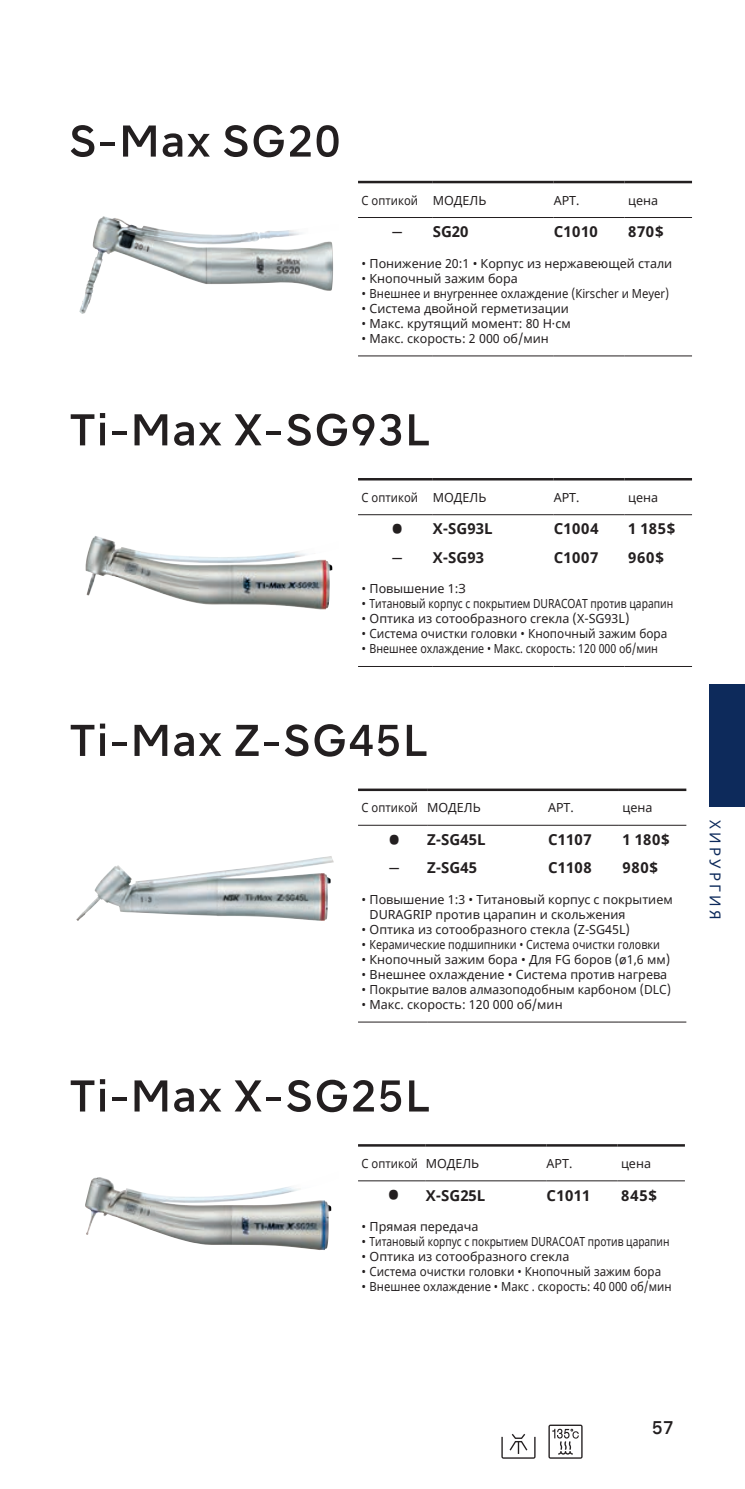
<style>
.page{position:relative;width:745px;height:1489px;background:#fff}
.page>*{position:absolute;margin:0;border:0;box-sizing:border-box;transform-origin:0 0}
.t1{font:500 17.5px "NSKTSRE";color:#231f20}
.t2{font:700 15px "Noto Sans";letter-spacing:.015em;color:#231f20}
.t3{font:15px "Noto Sans";letter-spacing:.215em;color:#0d2a5b}
.t4{font:12.5px/15px "Noto Sans";color:#231f20}
.t5{font:12.5px "Noto Sans";color:#231f20;scale:.9 1}
.s1{font-weight:400}
.s2{font-weight:400;font-size:39.75px}
</style>
<div class="page">
<div style="left:709px;top:684px;width:35px;height:122px;background:#0d2a5b"></div>
<hr style="left:358px;top:181px;width:74px;height:2px;background:#231f20">
<hr style="left:432px;top:181px;width:121px;height:2px;background:#231f20">
<hr style="left:553px;top:181px;width:71px;height:2px;background:#231f20">
<hr style="left:624px;top:181px;width:67px;height:2px;background:#231f20">
<hr style="left:358px;top:217px;width:74px;height:1px;background:#231f20">
<hr style="left:432px;top:217px;width:121px;height:1px;background:#231f20">
<hr style="left:553px;top:217px;width:71px;height:1px;background:#231f20">
<hr style="left:624px;top:217px;width:67px;height:1px;background:#231f20">
<hr style="left:358px;top:355px;width:74px;height:1px;background:#231f20">
<hr style="left:432px;top:355px;width:121px;height:1px;background:#231f20">
<hr style="left:553px;top:355px;width:71px;height:1px;background:#231f20">
<hr style="left:624px;top:355px;width:67px;height:1px;background:#231f20">
<img style="left:79px;top:217px;width:254px;height:97px">
<hr style="left:358px;top:1144px;width:67px;height:2px;background:#231f20">
<hr style="left:425px;top:1144px;width:121px;height:2px;background:#231f20">
<hr style="left:546px;top:1144px;width:71px;height:2px;background:#231f20">
<hr style="left:617px;top:1144px;width:67px;height:2px;background:#231f20">
<hr style="left:358px;top:1180px;width:67px;height:1px;background:#231f20">
<hr style="left:425px;top:1180px;width:121px;height:1px;background:#231f20">
<hr style="left:546px;top:1180px;width:71px;height:1px;background:#231f20">
<hr style="left:617px;top:1180px;width:67px;height:1px;background:#231f20">
<img style="left:85px;top:1177px;width:243px;height:73px">
<svg style="left:71px;top:1080px;width:23px;height:31px"></svg>
<svg style="left:100px;top:1079px;width:5px;height:5px"></svg>
<div style="left:100px;top:1088px;width:5px;height:23px;background:#231f20"></div>
<hr style="left:112px;top:1097px;width:14px;height:4px;background:#231f20">
<svg style="left:134px;top:1080px;width:33px;height:31px"></svg>
<svg style="left:174px;top:1088px;width:47px;height:23px"></svg>
<svg style="left:234px;top:1080px;width:27px;height:31px"></svg>
<hr style="left:267px;top:1097px;width:14px;height:4px;background:#231f20">
<svg style="left:287px;top:1080px;width:23px;height:31px"></svg>
<svg style="left:316px;top:1079px;width:31px;height:33px"></svg>
<svg style="left:353px;top:1080px;width:20px;height:31px"></svg>
<svg style="left:380px;top:1080px;width:21px;height:31px"></svg>
<svg style="left:409px;top:1080px;width:19px;height:31px"></svg>
<hr style="left:358px;top:788px;width:69px;height:3px;background:#231f20">
<hr style="left:427px;top:788px;width:120px;height:3px;background:#231f20">
<hr style="left:547px;top:788px;width:71px;height:3px;background:#231f20">
<hr style="left:618px;top:788px;width:68px;height:3px;background:#231f20">
<hr style="left:358px;top:824px;width:69px;height:1px;background:#231f20">
<hr style="left:427px;top:824px;width:120px;height:1px;background:#231f20">
<hr style="left:547px;top:824px;width:71px;height:1px;background:#231f20">
<hr style="left:618px;top:824px;width:68px;height:1px;background:#231f20">
<hr style="left:358px;top:1021px;width:69px;height:1px;background:#231f20">
<hr style="left:427px;top:1021px;width:120px;height:1px;background:#231f20">
<hr style="left:547px;top:1021px;width:71px;height:1px;background:#231f20">
<hr style="left:618px;top:1021px;width:68px;height:1px;background:#231f20">
<img style="left:76px;top:857px;width:253px;height:64px">
<svg style="left:71px;top:724px;width:23px;height:32px"></svg>
<svg style="left:100px;top:723px;width:5px;height:5px"></svg>
<div style="left:100px;top:733px;width:5px;height:23px;background:#231f20"></div>
<svg style="left:112px;top:742px;width:14px;height:3px"></svg>
<svg style="left:134px;top:724px;width:33px;height:32px"></svg>
<svg style="left:174px;top:732px;width:47px;height:24px"></svg>
<svg style="left:235px;top:724px;width:23px;height:32px"></svg>
<svg style="left:264px;top:742px;width:14px;height:3px"></svg>
<svg style="left:284px;top:724px;width:24px;height:32px"></svg>
<svg style="left:314px;top:724px;width:58px;height:32px"></svg>
<svg style="left:378px;top:724px;width:20px;height:32px"></svg>
<svg style="left:406px;top:724px;width:20px;height:32px"></svg>
<hr style="left:358px;top:478px;width:74px;height:2px;background:#231f20">
<hr style="left:432px;top:478px;width:121px;height:2px;background:#231f20">
<hr style="left:553px;top:478px;width:71px;height:2px;background:#231f20">
<hr style="left:624px;top:478px;width:67px;height:2px;background:#231f20">
<hr style="left:358px;top:514px;width:74px;height:1px;background:#231f20">
<hr style="left:432px;top:514px;width:121px;height:1px;background:#231f20">
<hr style="left:553px;top:514px;width:71px;height:1px;background:#231f20">
<hr style="left:624px;top:514px;width:67px;height:1px;background:#231f20">
<hr style="left:358px;top:666px;width:74px;height:1px;background:#231f20">
<hr style="left:432px;top:666px;width:121px;height:1px;background:#231f20">
<hr style="left:553px;top:666px;width:71px;height:1px;background:#231f20">
<hr style="left:624px;top:666px;width:67px;height:1px;background:#231f20">
<img style="left:85px;top:536px;width:247px;height:73px">
<svg style="left:71px;top:414px;width:23px;height:31px"></svg>
<svg style="left:100px;top:413px;width:5px;height:5px"></svg>
<div style="left:100px;top:422px;width:5px;height:23px;background:#231f20"></div>
<hr style="left:112px;top:431px;width:14px;height:4px;background:#231f20">
<svg style="left:134px;top:414px;width:33px;height:31px"></svg>
<svg style="left:174px;top:422px;width:47px;height:23px"></svg>
<svg style="left:234px;top:414px;width:27px;height:31px"></svg>
<hr style="left:267px;top:431px;width:14px;height:4px;background:#231f20">
<svg style="left:287px;top:414px;width:23px;height:32px"></svg>
<svg style="left:316px;top:413px;width:85px;height:33px"></svg>
<svg style="left:409px;top:414px;width:19px;height:31px"></svg>
<svg style="left:71px;top:125px;width:23px;height:32px"></svg>
<hr style="left:101px;top:142px;width:14px;height:4px;background:#231f20">
<svg style="left:123px;top:125px;width:33px;height:32px"></svg>
<svg style="left:162px;top:133px;width:48px;height:24px"></svg>
<svg style="left:224px;top:125px;width:23px;height:32px"></svg>
<svg style="left:253px;top:125px;width:30px;height:32px"></svg>
<svg style="left:290px;top:125px;width:20px;height:32px"></svg>
<svg style="left:316px;top:125px;width:22px;height:32px"></svg>
<svg style="left:501px;top:1434px;width:34px;height:24px"></svg>
<svg style="left:548px;top:1424px;width:34px;height:34px"></svg>
<p class="t5" style="left:361px;top:191px;width:140px">С оптикой МОДЕЛЬ</p>
<p class="t4" style="left:553px;top:193px;width:27px">АРТ.</p>
<p class="t4" style="left:627px;top:193px;width:31px">цена</p>
<p class="t2" style="left:390px;top:221px;width:79px"><span class="s1">-</span> SG20</p>
<p class="t2" style="left:553px;top:221px;width:46px">C1010</p>
<p class="t2" style="left:627px;top:221px;width:37px">870$</p>
<p class="t4" style="left:361px;top:256px;width:312px">• Понижение 20:1 • Корпус из нержавеющей стали</p>
<p class="t4" style="left:361px;top:271px;width:158px">• Кнопочный зажим бора</p>
<p class="t4" style="left:361px;top:286px;width:309px">• Внешнее и внуrреннее охлаждение (Кirscher и Meyer)</p>
<p class="t4" style="left:361px;top:301px;width:208px">• Система двойной герметизации</p>
<p class="t4" style="left:361px;top:316px;width:210px">• Макс. крутящий момент: 80 Н∙см</p>
<p class="t4" style="left:361px;top:331px;width:189px">• Макс. скорость: 2 000 об/мин</p>
<p class="t5" style="left:361px;top:489px;width:140px">С оптикой МОДЕЛЬ</p>
<p class="t4" style="left:553px;top:490px;width:27px">АРТ.</p>
<p class="t4" style="left:627px;top:490px;width:31px">цена</p>
<p class="t2" style="left:389px;top:518px;width:104px"><span class="s2">•</span> X-SG93L</p>
<p class="t2" style="left:553px;top:518px;width:47px">C1004</p>
<p class="t2" style="left:627px;top:518px;width:49px">1 185$</p>
<p class="t2" style="left:390px;top:546px;width:95px"><span class="s1">-</span> X-SG93</p>
<p class="t2" style="left:553px;top:546px;width:46px">C1007</p>
<p class="t2" style="left:627px;top:546px;width:37px">960$</p>
<p class="t4" style="left:361px;top:582px;width:106px">• Повышение 1:З</p>
<p class="t4" style="left:361px;top:597px;width:313px">• Титановый корпус с покрытием DURACOAT против царапин</p>
<p class="t4" style="left:361px;top:612px;width:269px">• Оптика из сотообразного сrекла (X-SG93L)</p>
<p class="t4" style="left:361px;top:627px;width:307px">• Система очистки головки • Кнопочный зажим бора</p>
<p class="t4" style="left:361px;top:642px;width:297px">• Внешнее охлаждение • Макс. скорость: 120 000 об/мин</p>
<p class="t5" style="left:361px;top:799px;width:134px">С оптикой МОДЕЛЬ</p>
<p class="t4" style="left:547px;top:800px;width:27px">АРТ.</p>
<p class="t4" style="left:622px;top:800px;width:31px">цена</p>
<p class="t2" style="left:386px;top:829px;width:100px"><span class="s2">•</span> Z-SG45L</p>
<p class="t2" style="left:547px;top:829px;width:45px">C1107</p>
<p class="t2" style="left:622px;top:829px;width:49px">1 180$</p>
<p class="t2" style="left:387px;top:857px;width:91px"><span class="s1">-</span> Z-SG45</p>
<p class="t2" style="left:547px;top:857px;width:45px">C1108</p>
<p class="t2" style="left:622px;top:857px;width:37px">980$</p>
<p class="t4" style="left:369px;top:892px;width:304px;text-indent:-8px">• Повышение 1:3 • Титановый корпус с покрытием<br>DURAGRIP против царапин и скольжения</p>
<p class="t4" style="left:361px;top:922px;width:270px">• Оптика из сотообразного стекла (Z-SG45L)</p>
<p class="t4" style="left:361px;top:937px;width:300px">• Керамические подшипники • Система очистки головки</p>
<p class="t4" style="left:361px;top:952px;width:310px">• Кнопочный зажим бора • Для FG боров (ø1,6 мм)</p>
<p class="t4" style="left:361px;top:967px;width:307px">• Внешнее охлаждение • Система против нагрева</p>
<p class="t4" style="left:361px;top:982px;width:310px">• Покрытие валов алмазоподобным карбоном (DLC)</p>
<p class="t4" style="left:361px;top:997px;width:202px">• Макс. скорость: 120 000 об/мин</p>
<p class="t3" style="left:725px;top:820px;width:101px;rotate:90deg">ХИРУРГИЯ</p>
<p class="t5" style="left:361px;top:1154px;width:132px">С оптикой МОДЕЛЬ</p>
<p class="t4" style="left:546px;top:1156px;width:27px">АРТ.</p>
<p class="t4" style="left:620px;top:1156px;width:31px">цена</p>
<p class="t2" style="left:386px;top:1184px;width:101px"><span class="s2">•</span> X-SG25L</p>
<p class="t2" style="left:546px;top:1184px;width:45px">C1011</p>
<p class="t2" style="left:620px;top:1184px;width:37px">845$</p>
<p class="t4" style="left:361px;top:1219px;width:118px">• Прямая передача</p>
<p class="t4" style="left:361px;top:1234px;width:309px">• Титановый корпус с покрытием DURACOAT против царапин</p>
<p class="t4" style="left:361px;top:1249px;width:209px">• Оптика из сотообразного сrекла</p>
<p class="t4" style="left:361px;top:1264px;width:301px">• Система очистки головки • Кнопочный зажим бора</p>
<p class="t4" style="left:361px;top:1279px;width:311px">• Внешнее охлаждение • Макс . скорость: 40 000 об/мин</p>
<h1 class="t1" style="left:651px;top:1414px;width:24px">57</h1>
</div>
